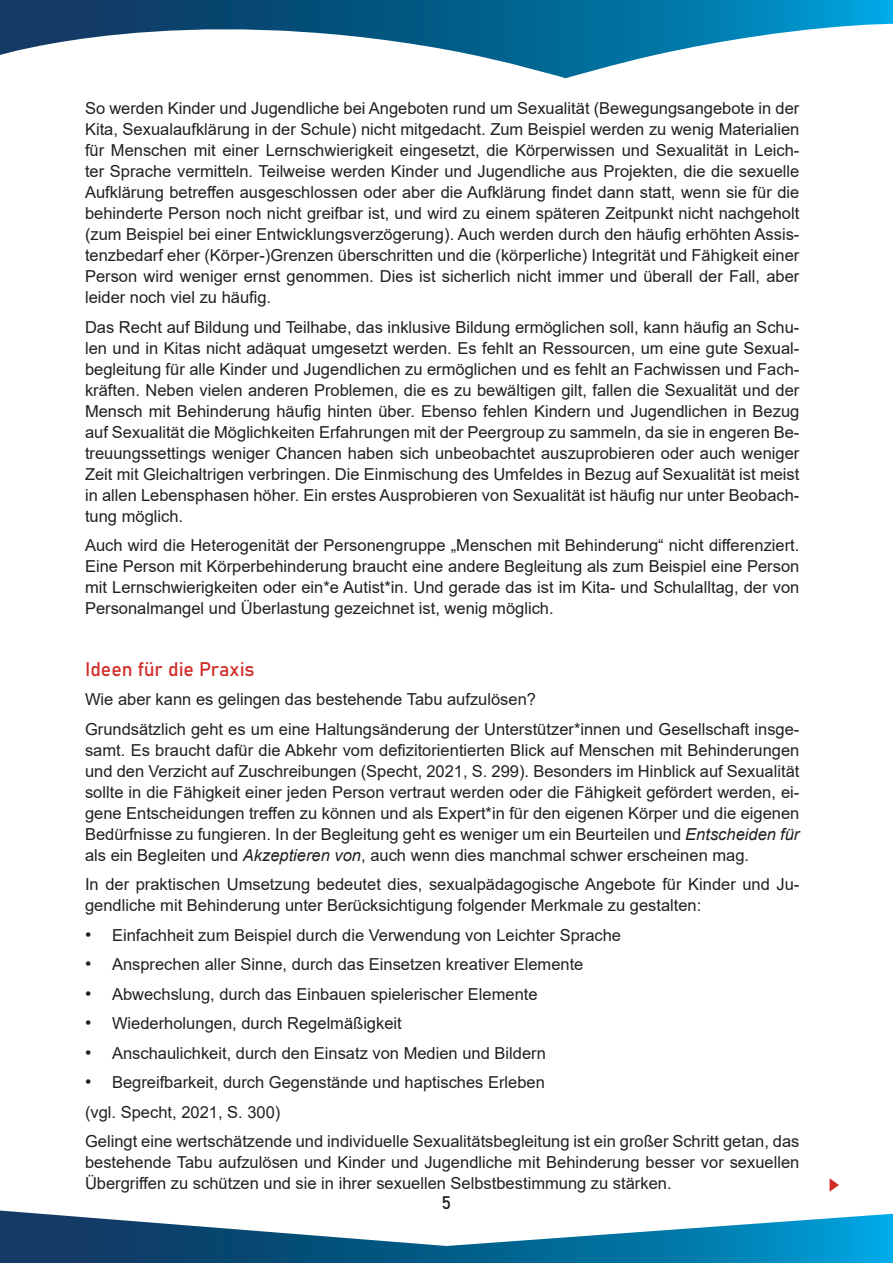
<style>
.page{position:relative;width:893px;height:1263px;background:#fff}
.page>*{position:absolute;margin:0;border:0;box-sizing:border-box;transform-origin:0 0}
.t1{font:19.5px "Bahnschrift";color:#cf2c27}
.t2{font:18px "Bahnschrift";color:#231f20}
.t3{font:16.5px/21px "Arial";color:#231f20;text-align:justify}
.s1{font-style:italic}
.s2{font-size:18px}
</style>
<div class="page">
<svg style="left:0;top:1210px;width:893px;height:53px"></svg>
<svg style="left:0;top:0;width:893px;height:78px"></svg>
<svg style="left:830px;top:1178px;width:9px;height:14px"></svg>
<p class="t3" style="left:85px;top:98px;width:716px">So werden Kinder und Jugendliche bei Angeboten rund um Sexualität (Bewegungsangebote in der Kita, Sexualaufklärung in der Schule) nicht mitgedacht. Zum Beispiel werden zu wenig Materialien für Menschen mit einer Lernschwierigkeit eingesetzt, die Körperwissen und Sexualität in Leich&shy;ter Sprache vermitteln. Teilweise werden Kinder und Jugendliche aus Projekten, die die sexuelle Aufklärung betreffen ausgeschlossen oder aber die Aufklärung findet dann statt, wenn sie für die behinderte Person noch nicht greifbar ist, und wird zu einem späteren Zeitpunkt nicht nachgeholt (zum Beispiel bei einer Entwicklungsverzögerung). Auch werden durch den häufig erhöhten Assis&shy;tenzbedarf eher (Körper-)Grenzen überschritten und die (körperliche) Integrität und Fähigkeit einer Person wird weniger ernst genommen. Dies ist sicherlich nicht immer und überall der Fall, aber leider noch viel zu häufig.</p>
<p class="t3" style="left:85px;top:316px;width:716px">Das Recht auf Bildung und Teilhabe, das inklusive Bildung ermöglichen soll, kann häufig an Schu&shy;len und in Kitas nicht adäquat umgesetzt werden. Es fehlt an Ressourcen, um eine gute Sexual&shy;begleitung für alle Kinder und Jugendlichen zu ermöglichen und es fehlt an Fachwissen und Fach&shy;kräften. Neben vielen anderen Problemen, die es zu bewältigen gilt, fallen die Sexualität und der Mensch mit Behinderung häufig hinten über. Ebenso fehlen Kindern und Jugendlichen in Bezug auf Sexualität die Möglichkeiten Erfahrungen mit der Peergroup zu sammeln, da sie in engeren Be&shy;treuungssettings weniger Chancen haben sich unbeobachtet auszuprobieren oder auch weniger Zeit mit Gleichaltrigen verbringen. Die Einmischung des Umfeldes in Bezug auf Sexualität ist meist in allen Lebensphasen höher. Ein erstes Ausprobieren von Sexualität ist häufig nur unter Beobach&shy;tung möglich.</p>
<p class="t3" style="left:85px;top:535px;width:716px">Auch wird die Heterogenität der Personengruppe „Menschen mit Behinderung“ nicht differenziert.<br>Eine Person mit Körperbehinderung braucht eine andere Begleitung als zum Beispiel eine Person mit Lernschwierigkeiten oder ein*e Autist*in. Und gerade das ist im Kita- und Schulalltag, der von Personalmangel und Überlastung gezeichnet ist, wenig möglich.</p>
<p class="t1" style="left:85px;top:654px;width:171px">Ideen für die Praxis</p>
<p class="t3" style="left:85px;top:684px;width:716px;line-height:29.5px">Wie aber kann es gelingen das bestehende Tabu aufzulösen?<br>Grundsätzlich geht es um eine Haltungsänderung der Unterstützer*innen und Gesellschaft insge-</p>
<p class="t3" style="left:85px;top:739px;width:716px">samt. Es braucht dafür die Abkehr vom defizitorientierten Blick auf Menschen mit Behinderungen und den Verzicht auf Zuschreibungen (Specht, 2021, S. 299). Besonders im Hinblick auf Sexualität sollte in die Fähigkeit einer jeden Person vertraut werden oder die Fähigkeit gefördert werden, ei&shy;gene Entscheidungen treffen zu können und als Expert*in für den eigenen Körper und die eigenen Bedürfnisse zu fungieren. In der Begleitung geht es weniger um ein Beurteilen und <span class="s1">Entscheiden für </span>als ein Begleiten und <span class="s1">Akzeptieren von</span>, auch wenn dies manchmal schwer erscheinen mag.</p>
<p class="t3" style="left:85px;top:874px;width:716px">In der praktischen Umsetzung bedeutet dies, sexualpädagogische Angebote für Kinder und Ju&shy;gendliche mit Behinderung unter Berücksichtigung folgender Merkmale zu gestalten:</p>
<p class="t3" style="left:85px;top:924px;width:538px"><span class="s2">•</span> Einfachheit zum Beispiel durch die Verwendung von Leichter Sprache</p>
<p class="t3" style="left:85px;top:954px;width:500px"><span class="s2">•</span> Ansprechen aller Sinne, durch das Einsetzen kreativer Elemente</p>
<p class="t3" style="left:85px;top:983px;width:454px"><span class="s2">•</span> Abwechslung, durch das Einbauen spielerischer Elemente</p>
<p class="t3" style="left:85px;top:1013px;width:318px"><span class="s2">•</span> Wiederholungen, durch Regelmäßigkeit</p>
<p class="t3" style="left:85px;top:1042px;width:462px"><span class="s2">•</span> Anschaulichkeit, durch den Einsatz von Medien und Bildern</p>
<p class="t3" style="left:85px;top:1067px;width:716px;line-height:29.5px;text-align:left"><span class="s2">•</span> Begreifbarkeit, durch Gegenstände und haptisches Erleben<br>(vgl. Specht, 2021, S. 300)<br>Gelingt eine wertschätzende und individuelle Sexualitätsbegleitung ist ein großer Schritt getan, das</p>
<p class="t3" style="left:85px;top:1152px;width:716px">bestehende Tabu aufzulösen und Kinder und Jugendliche mit Behinderung besser vor sexuellen<br>Übergriffen zu schützen und sie in ihrer sexuellen Selbstbestimmung zu stärken.</p>
<p class="t2" style="left:442px;top:1189px;width:11px">5</p>
</div>
